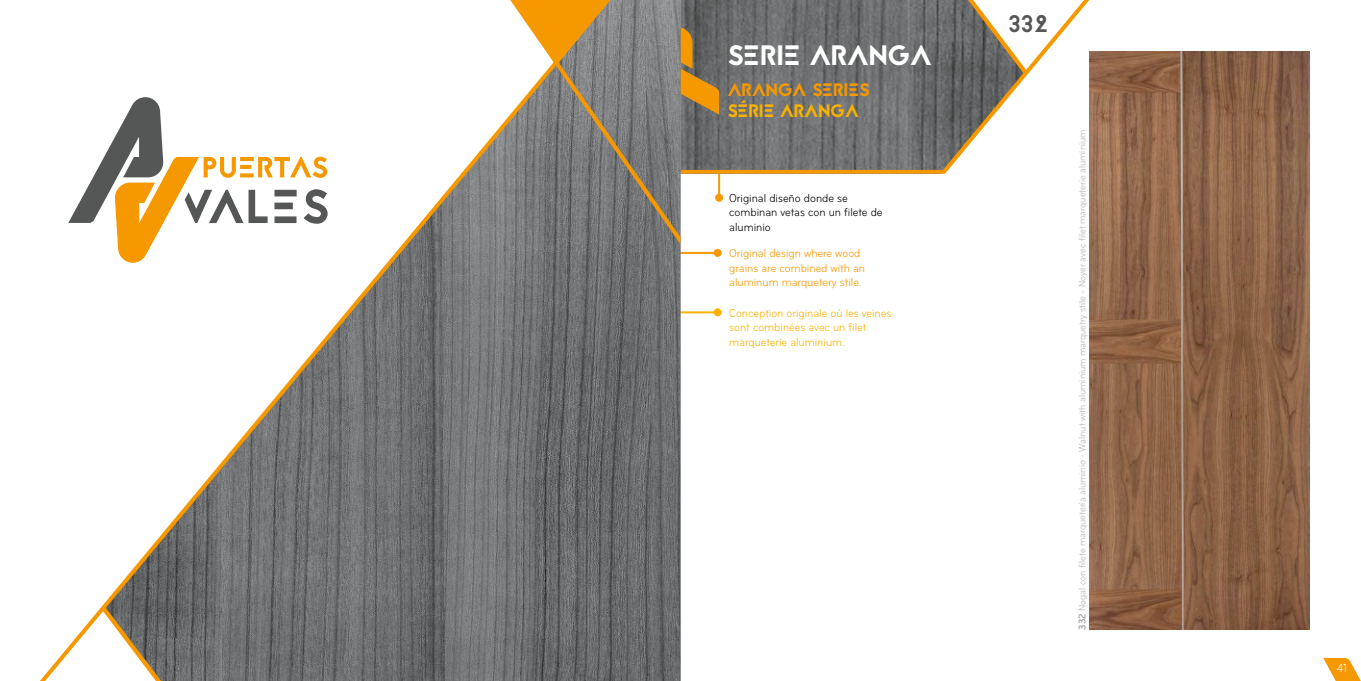
<style>
.page{position:relative;width:1361px;height:681px;background:#fff}
.page>*{position:absolute;margin:0;border:0;box-sizing:border-box;transform-origin:0 0}
.t1{font:28px "Jaapokkisubtract";letter-spacing:-.02em;color:#fff}
.t2{font:24px "Jaapokkisubtract";color:#555756}
.t3{font:18px "Jaapokkisubtract";letter-spacing:-.02em;color:#f69800}
.t4{font:18px "Jaapokkisubtract";letter-spacing:-.02em;color:#fab200}
.t5{font:condensed 12px/14.4px "Bryant";color:#fab200}
.t6{font:condensed 12px/14.4px "Bryant";color:#f69800}
.t7{font:condensed 12px/14.4px "Bryant";color:#000}
.t8{font:condensed 12px "Bryant";color:#fff}
.t9{font:condensed 10px "Bryant";color:#b1b4b4}
.s1{font-weight:500;color:#878988}
</style>
<div class="page">
<img style="left:1089px;top:51px;width:220px;height:578px">
<img style="left:680px;top:0;width:260px;height:170px">
<svg style="left:940px;top:0;width:161px;height:173px"></svg>
<hr style="left:680px;top:170px;width:265px;height:3px;background:#f69800">
<hr style="left:718px;top:173px;width:2px;height:25px;background:#f69800">
<div style="left:715px;top:194px;width:8px;height:8px;background:#f69800;border-radius:50%"></div>
<hr style="left:672px;top:252px;width:45px;height:2px;background:#f69800">
<div style="left:713px;top:249px;width:8px;height:8px;background:#f69800;border-radius:50%"></div>
<hr style="left:672px;top:311px;width:45px;height:2px;background:#fab200">
<div style="left:713px;top:308px;width:8px;height:8px;background:#fab200;border-radius:50%"></div>
<svg style="left:1323px;top:658px;width:38px;height:22px"></svg>
<img style="left:610px;top:244px;width:70px;height:436px">
<svg style="left:680px;top:0;width:39px;height:115px;background:#8e7345"></svg>
<svg style="left:610px;top:0;width:70px;height:244px;background:#7e7d7a"></svg>
<svg style="left:101px;top:0;width:509px;height:680px"></svg>
<svg style="left:40px;top:607px;width:138px;height:73px"></svg>
<svg style="left:68px;top:97px;width:260px;height:166px"></svg>
<h1 class="t1" style="left:727px;top:36px;width:206px">SERIE ARANGA</h1>
<h3 class="t3" style="left:727px;top:77px;width:144px">ARANGA SERIES</h3>
<h3 class="t4" style="left:727px;top:98px;width:133px">SÉRIE ARANGA</h3>
<p class="t7" style="left:729px;top:191px;width:155px">Original diseño donde se combinan vetas con un filete de aluminio</p>
<p class="t6" style="left:729px;top:246px;width:137px">Original design where wood grains are combined with an aluminum marquetery stile.</p>
<p class="t5" style="left:729px;top:306px;width:164px">Conception originale où les veines sont combinées avec un filet marqueterie aluminium.</p>
<h2 class="t2" style="left:1008px;top:7px;width:41px">332</h2>
<p class="t9" style="left:1077px;top:629px;width:501px;rotate:-90deg"><span class="s1">332</span> Nogal con filete marquetería aluminio - Walnut with aluminium marquetry stile - Noyer avec filet marqueterie aluminium</p>
<p class="t8" style="left:1336px;top:661px;width:12px">41</p>
</div>
